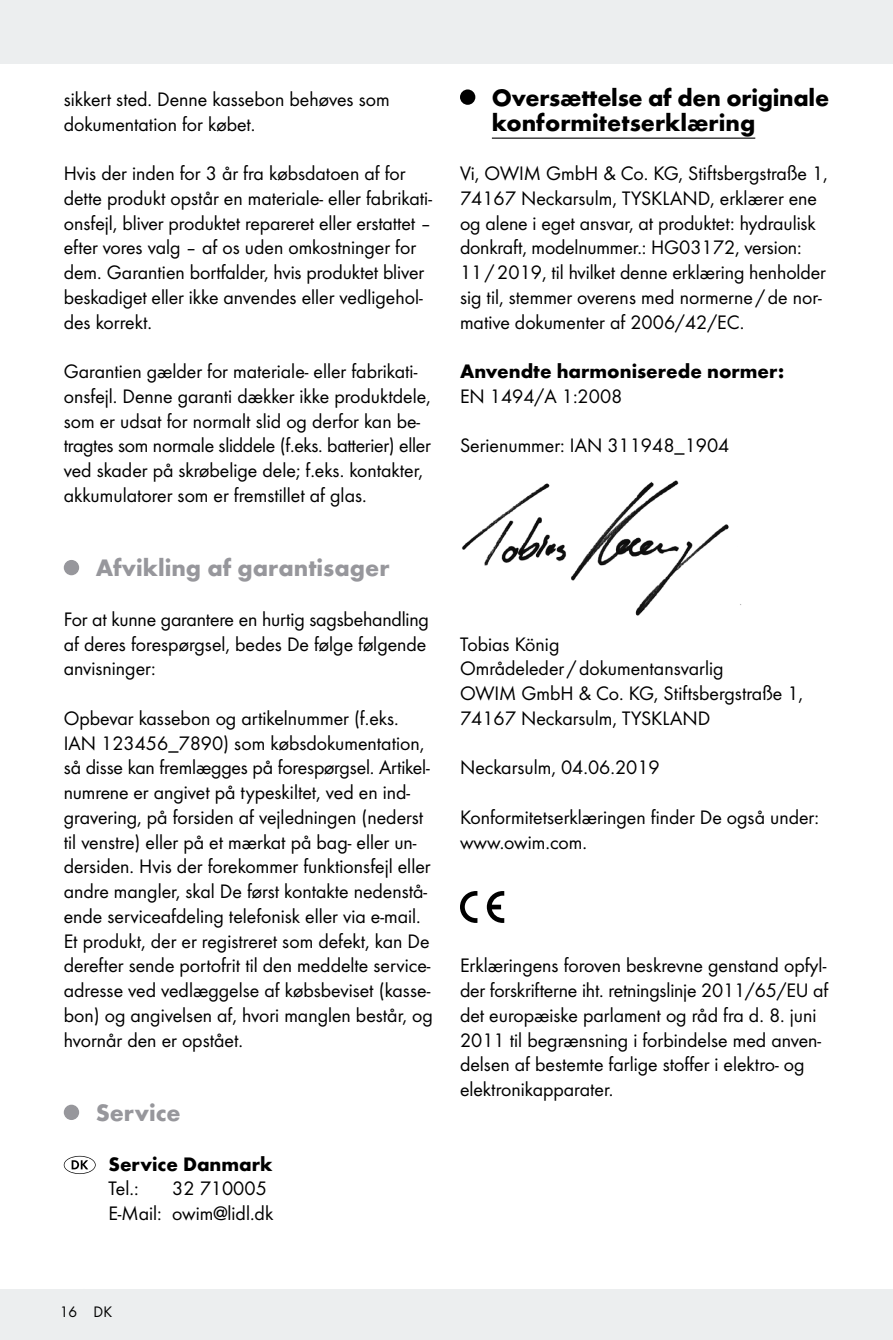
<style>
.page{position:relative;width:893px;height:1340px;background:#fff}
.page>*{position:absolute;margin:0;border:0;box-sizing:border-box;transform-origin:0 0}
.t1{font:700 24.75px/24.8px "Futura";letter-spacing:-.01em;color:#000}
.t2{font:700 24.75px "Futura";color:#97979c}
.t3{font:20.25px/24.8px "Futura Boo";color:#000}
.t4{font:700 20.25px "Futura";color:#000}
.t5{font:15.75px "Futura Boo";color:#000}
</style>
<div class="page">
<div style="left:0;top:0;width:893px;height:64px;background:#eceeef"></div>
<div style="left:0;top:1288px;width:893px;height:51px;background:#eceeef"></div>
<div style="left:64px;top:560px;width:15px;height:15px;background:#97979c;border-radius:50%"></div>
<div style="left:64px;top:1104px;width:15px;height:16px;background:#97979c;border-radius:50%"></div>
<svg style="left:64px;top:1155px;width:32px;height:19px"></svg>
<hr style="left:492px;top:138px;width:263px;height:1px;background:#000">
<div style="left:460px;top:89px;width:15px;height:16px;background:#000;border-radius:50%"></div>
<img style="left:462px;top:480px;width:280px;height:136px">
<svg style="left:460px;top:891px;width:17px;height:32px"></svg>
<svg style="left:487px;top:891px;width:17px;height:32px"></svg>
<p class="t3" style="left:64px;top:87px;width:327px">sikkert sted. Denne kassebon behøves som dokumentation for købet.</p>
<p class="t3" style="left:64px;top:161px;width:370px">Hvis der inden for 3 år fra købsdatoen af for dette produkt opstår en materiale- eller fabrikati&shy;onsfejl, bliver produktet repareret eller erstattet – efter vores valg – af os uden omkostninger for dem. Garantien bortfalder, hvis produktet bliver beskadiget eller ikke anvendes eller vedligehol&shy;des korrekt.</p>
<p class="t3" style="left:64px;top:359px;width:369px">Garantien gælder for materiale- eller fabrikati&shy;onsfejl. Denne garanti dækker ikke produktdele, som er udsat for normalt slid og derfor kan be&shy;tragtes som normale sliddele (f.eks. batterier) eller ved skader på skrøbelige dele; f.eks. kontakter, akkumulatorer som er fremstillet af glas.</p>
<p class="t2" style="left:96px;top:552px;width:295px">Afvikling af garantisager</p>
<p class="t3" style="left:64px;top:606px;width:367px">For at kunne garantere en hurtig sagsbehandling af deres forespørgsel, bedes De følge følgende anvisninger:</p>
<p class="t3" style="left:64px;top:705px;width:370px">Opbevar kassebon og artikelnummer (f.eks.<br>IAN 123456_7890) som købsdokumentation, så disse kan fremlægges på forespørgsel. Artikel&shy;numrene er angivet på typeskiltet, ved en ind&shy;gravering, på forsiden af vejledningen (nederst til venstre) eller på et mærkat på bag- eller un&shy;dersiden. Hvis der forekommer funktionsfejl eller andre mangler, skal De først kontakte nedenstå&shy;ende serviceafdeling telefonisk eller via e-mail.<br>Et produkt, der er registreret som defekt, kan De derefter sende portofrit til den meddelte service&shy;adresse ved vedlæggelse af købsbeviset (kasse&shy;bon) og angivelsen af, hvori manglen består, og hvornår den er opstået.</p>
<p class="t2" style="left:96px;top:1097px;width:86px">Service</p>
<p class="t4" style="left:108px;top:1151px;width:166px">Service Danmark</p>
<p class="t3" style="left:108px;top:1175px;width:32px">Tel.:</p>
<p class="t3" style="left:108px;top:1175px;width:166px;text-indent:64px">32 710005<br>E-Mail: owim@lidl.dk</p>
<p class="t1" style="left:492px;top:85px;width:339px">Oversættelse af den originale konformitetserklæring</p>
<p class="t3" style="left:460px;top:161px;width:369px">Vi, OWIM GmbH &amp; Co. KG, Stiftsbergstraße 1, 74167 Neckarsulm, TYSKLAND, erklærer ene og alene i eget ansvar, at produktet: hydraulisk donkraft, modelnummer.: HG03172, version:<br>11/2019, til hvilket denne erklæring henholder sig til, stemmer overens med normerne /de nor&shy;mative dokumenter af 2006/42/EC.</p>
<p class="t4" style="left:460px;top:359px;width:326px">Anvendte harmoniserede normer:</p>
<p class="t3" style="left:460px;top:383px;width:164px">EN 1494/A 1:2008</p>
<p class="t3" style="left:460px;top:433px;width:271px">Serienummer: IAN 311948_1904</p>
<p class="t3" style="left:460px;top:631px;width:345px">Tobias König<br>Områdeleder /dokumentansvarlig<br>OWIM GmbH &amp; Co. KG, Stiftsbergstraße 1,<br>74167 Neckarsulm, TYSKLAND</p>
<p class="t3" style="left:460px;top:755px;width:201px">Neckarsulm, 04.06.2019</p>
<p class="t3" style="left:460px;top:804px;width:361px">Konformitetserklæringen finder De også under: www.owim.com.</p>
<p class="t3" style="left:460px;top:953px;width:370px">Erklæringens foroven beskrevne genstand opfyl&shy;der forskrifterne iht. retningslinje 2011/65/EU af det europæiske parlament og råd fra d. 8. juni 2011 til begrænsning i forbindelse med anven&shy;delsen af bestemte farlige stoffer i elektro- og elektronikapparater.</p>
<p class="t5" style="left:60px;top:1302px;width:54px">16 DK</p>
</div>
